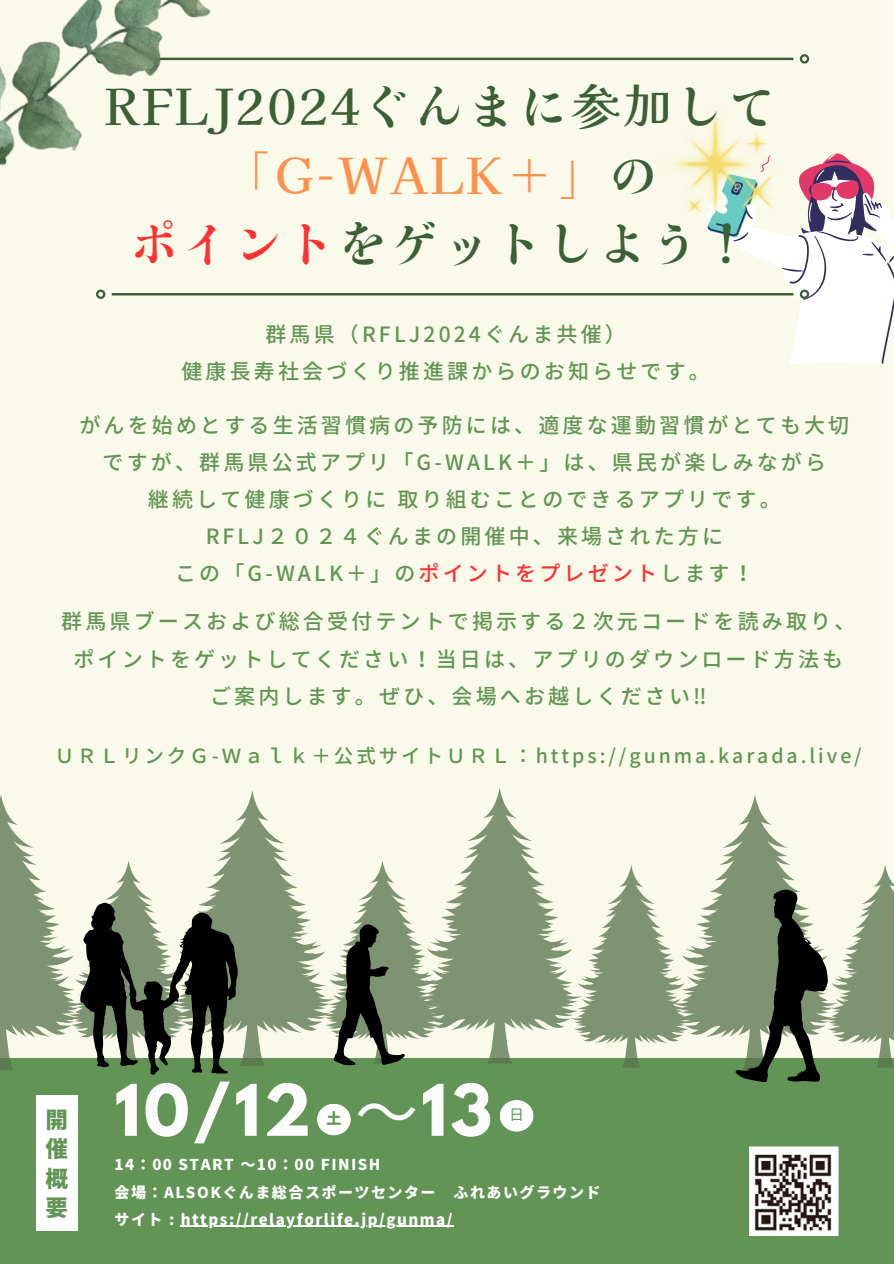
<style>
.page{position:relative;width:894px;height:1264px;background:#fff}
.page>*{position:absolute;margin:0;border:0;box-sizing:border-box;transform-origin:0 0}
.t1{font:700 63px "League Spartan";color:#fcfcfc}
.t2{font:500 49.5px/68.7px "Kaisei Tokumin";letter-spacing:.05em;color:#3b6038;text-align:center}
.t3{font:900 22.5px/29.2px "Noto Sans JP";color:#629555;text-align:justify}
.t4{font:500 21px/37.2px "Noto Sans JP";letter-spacing:.15em;color:#629555;text-align:center}
.t5{font:500 19.5px "Noto Sans JP";letter-spacing:.15em;color:#629555}
.t6{font:900 15px "Noto Sans JP";letter-spacing:.1em;color:#fff}
.t7{font:900 15px "Noto Sans JP";color:#629555}
.t8{font:15px "Noto Sans JP";color:#629555}
.s1{color:#ff914d}
.s2{color:#ff3131}
.s3{font-family:"Noto Sans CJ Ksc";font-weight:400}
</style>
<div class="page">
<div style="left:0;top:0;width:893px;height:1263px;background:#fafaea"></div>
<div style="left:0;top:1057px;width:893px;height:206px;background:#629555"></div>
<svg style="left:691px;top:795px;width:97px;height:263px"></svg>
<svg style="left:582px;top:865px;width:109px;height:202px"></svg>
<svg style="left:238px;top:790px;width:83px;height:276px;fill:#7e9371"></svg>
<svg style="left:443px;top:788px;width:139px;height:275px;fill:#7e9571"></svg>
<svg style="left:735px;top:864px;width:158px;height:218px"></svg>
<svg style="left:321px;top:861px;width:122px;height:204px"></svg>
<svg style="left:799px;top:54px;width:10px;height:10px"></svg>
<hr style="left:112px;top:58px;width:681px;height:2px;background:#3b6038">
<img style="left:671px;top:113px;width:97px;height:100px">
<svg style="left:706px;top:147px;width:187px;height:217px"></svg>
<hr style="left:112px;top:293px;width:681px;height:2px;background:#3b6038">
<img style="left:0;top:0;width:238px;height:299px">
<div style="left:317px;top:1103px;width:33px;height:32px;background:#fff;border-radius:50%"></div>
<div style="left:499px;top:1100px;width:34px;height:31px;background:#fff;border-radius:50%"></div>
<img style="left:749px;top:1146px;width:89px;height:88px">
<svg style="left:0;top:795px;width:238px;height:279px"></svg>
<hr style="left:181px;top:1225px;width:273px;height:1px;background:#fff">
<div style="left:36px;top:1095px;width:42px;height:135px;background:#fff"></div>
<p class="t2" style="left:105px;top:69px;width:672px">RFLJ2024ぐんまに参加して<span class="s1">「G-WALK＋」</span>の<br><span class="s2">ポイント</span>をゲットしよう！</p>
<h4 class="t4" style="left:181px;top:314px;width:529px">群馬県（RFLJ2024ぐんま共催）<br>健康長寿社会づくり推進課からのお知らせです。</h4>
<p class="t4" style="left:79px;top:405px;width:771px">がんを始めとする生活習慣病の予防には、適度な運動習慣がとても大切ですが、群馬県公式アプリ「G-WALK＋」は、県民が楽しみながら<br>継続して健康づくりに取り組むことのできるアプリです。<br>RFLJ２０２４ぐんまの開催中、来場された方に<br>この「G-WALK＋」の<span class="s2">ポイントをプレゼント</span>します！</p>
<p class="t4" style="left:61px;top:602px;width:795px">群馬県ブースおよび総合受付テントで掲示する２次元コードを読み取り、ポイントをゲットしてください！当日は、アプリのダウンロード方法もご案内します。ぜひ、会場へお越しください‼</p>
<p class="t5" style="left:55px;top:740px;width:808px">ＵＲＬリンクＧ-Ｗａｌｋ＋公式サイトＵＲＬ：https://gunma.karada.live/</p>
<p class="t3" style="left:46px;top:1104px;width:24px">開催概要</p>
<p class="t1" style="left:114px;top:1079px;width:198px">10/12</p>
<p class="t7" style="left:326px;top:1106px;width:15px">土</p>
<p class="t1" style="left:355px;top:1079px;width:139px"><span class="s3">～</span>13</p>
<h3 class="t8" style="left:509px;top:1102px;width:11px">日</h3>
<h5 class="t6" style="left:114px;top:1153px;width:267px">14：00 START ～10：00 FINISH</h5>
<p class="t6" style="left:114px;top:1180px;width:487px">会場：ALSOKぐんま総合スポーツセンター ふれあいグラウンド</p>
<p class="t6" style="left:114px;top:1207px;width:339px">サイト : https://relayforlife.jp/gunma/</p>
</div>
